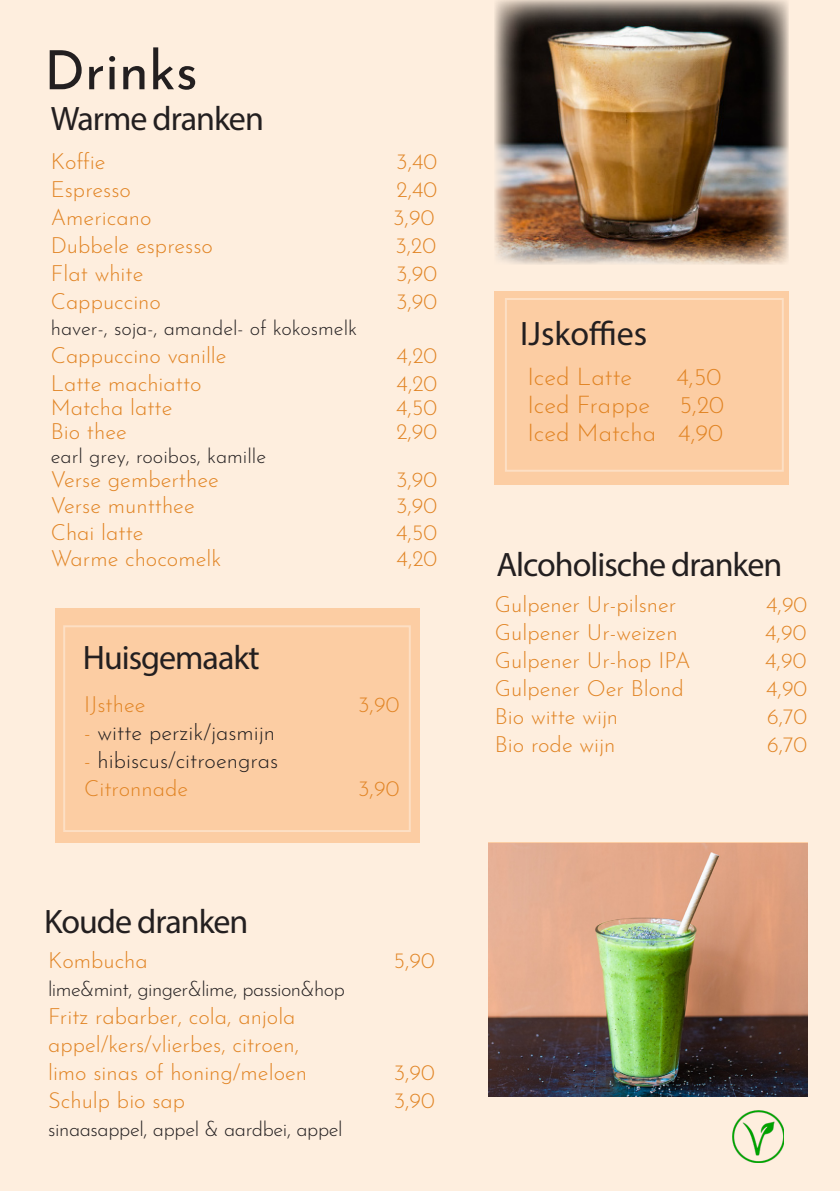
<style>
.page{position:relative;width:840px;height:1191px;background:#fff}
.page>*{position:absolute;margin:0;border:0;box-sizing:border-box;transform-origin:0 0}
.t1{font:54px "Josefin Sans";color:#231f20}
.t2{font:34px "Myriad Pro";letter-spacing:-.03em;color:#231f20}
.t3{font:34px "Myriad Pro";color:#231f20}
.t4{font:300 24px "Josefin Sans";color:#e18424}
.t5{font:300 22px/28px "Josefin Sans";color:#e18424}
.t6{font:300 22px "Josefin Sans";color:#231f20}
.t7{font:300 20px "Josefin Sans";letter-spacing:-.02em;color:#231f20}
.t8{font:300 20px "Josefin Sans";color:#231f20}
.s1{color:#e18424}
</style>
<div class="page">
<div style="left:0;top:0;width:839px;height:1191px;background:#feeede"></div>
<div style="left:55px;top:609px;width:365px;height:234px;background:#fccda3"></div>
<div style="left:63px;top:625px;width:347px;height:207px;border:2px solid #fddfc4"></div>
<div style="left:494px;top:291px;width:294px;height:193px;background:#fccda3"></div>
<img style="left:494px;top:0;width:294px;height:265px">
<div style="left:504px;top:298px;width:279px;height:174px;border:2px solid #fddfc4"></div>
<img style="left:488px;top:843px;width:319px;height:253px">
<img style="left:732px;top:1110px;width:51px;height:52px">
<p class="t1" style="left:44px;top:25px;width:155px">Drinks</p>
<p class="t2" style="left:51px;top:98px;width:214px">Warme dranken</p>
<p class="t5" style="left:51px;top:145px;width:56px">Koffie</p>
<p class="t5" style="left:396px;top:145px;width:42px">3,40</p>
<p class="t5" style="left:51px;top:173px;width:82px">Espresso</p>
<p class="t5" style="left:396px;top:173px;width:42px">2,40</p>
<p class="t5" style="left:51px;top:201px;width:102px">Americano</p>
<p class="t5" style="left:393px;top:201px;width:43px">3,90</p>
<p class="t5" style="left:51px;top:229px;width:163px">Dubbele espresso</p>
<p class="t5" style="left:395px;top:229px;width:42px">3,20</p>
<p class="t5" style="left:51px;top:257px;width:94px">Flat white</p>
<p class="t5" style="left:396px;top:257px;width:43px">3,90</p>
<p class="t5" style="left:51px;top:285px;width:112px">Cappuccino</p>
<p class="t5" style="left:396px;top:285px;width:43px">3,90</p>
<p class="t8" style="left:51px;top:312px;width:308px">haver-, soja-, amandel- of kokosmelk</p>
<p class="t5" style="left:51px;top:339px;width:177px">Cappuccino vanille</p>
<p class="t5" style="left:396px;top:339px;width:42px">4,20</p>
<p class="t5" style="left:51px;top:367px;width:152px">Latte machiatto</p>
<p class="t5" style="left:396px;top:367px;width:42px">4,20</p>
<p class="t5" style="left:51px;top:391px;width:123px">Matcha latte</p>
<p class="t5" style="left:396px;top:391px;width:43px">4,50</p>
<p class="t5" style="left:51px;top:415px;width:77px">Bio thee</p>
<p class="t5" style="left:396px;top:415px;width:42px">2,90</p>
<p class="t8" style="left:51px;top:440px;width:217px">earl grey, rooibos, kamille</p>
<p class="t5" style="left:51px;top:463px;width:169px">Verse gemberthee</p>
<p class="t5" style="left:396px;top:463px;width:43px">3,90</p>
<p class="t5" style="left:51px;top:489px;width:145px">Verse muntthee</p>
<p class="t5" style="left:396px;top:489px;width:43px">3,90</p>
<p class="t5" style="left:51px;top:516px;width:94px">Chai latte</p>
<p class="t5" style="left:396px;top:516px;width:43px">4,50</p>
<p class="t5" style="left:51px;top:542px;width:172px">Warme chocomelk</p>
<p class="t5" style="left:396px;top:542px;width:42px">4,20</p>
<p class="t2" style="left:83px;top:637px;width:178px">Huisgemaakt</p>
<p class="t5" style="left:84px;top:688px;width:63px">IJsthee</p>
<p class="t5" style="left:358px;top:688px;width:43px">3,90</p>
<p class="t6" style="left:84px;top:715px;width:192px"><span class="s1">-</span> witte perzik/jasmijn</p>
<p class="t6" style="left:84px;top:743px;width:195px"><span class="s1">-</span> hibiscus/citroengras</p>
<p class="t5" style="left:84px;top:772px;width:105px">Citronnade</p>
<p class="t5" style="left:358px;top:772px;width:43px">3,90</p>
<p class="t2" style="left:44px;top:900px;width:206px">Koude dranken</p>
<p class="t5" style="left:48px;top:944px;width:101px">Kombucha</p>
<p class="t5" style="left:393px;top:944px;width:43px">5,90</p>
<p class="t7" style="left:48px;top:973px;width:298px">lime&amp;mint, ginger&amp;lime, passion&amp;hop</p>
<p class="t5" style="left:48px;top:1000px;width:260px">Fritz rabarber, cola, anjola appel/kers/vlierbes, citroen, limo sinas of honing/meloen</p>
<p class="t5" style="left:393px;top:1056px;width:43px">3,90</p>
<p class="t5" style="left:48px;top:1084px;width:139px">Schulp bio sap</p>
<p class="t5" style="left:393px;top:1084px;width:43px">3,90</p>
<p class="t7" style="left:48px;top:1113px;width:296px">sinaasappel, appel &amp; aardbei, appel</p>
<p class="t3" style="left:520px;top:312px;width:128px">IJskoffies</p>
<p class="t4" style="left:527px;top:358px;width:106px">Iced Latte</p>
<p class="t4" style="left:676px;top:358px;width:46px">4,50</p>
<p class="t4" style="left:527px;top:386px;width:198px">Iced Frappe 5,20</p>
<p class="t4" style="left:527px;top:414px;width:197px">Iced Matcha 4,90</p>
<p class="t2" style="left:496px;top:544px;width:287px">Alcoholische dranken</p>
<p class="t5" style="left:494px;top:588px;width:183px">Gulpener Ur-pilsner</p>
<p class="t5" style="left:765px;top:588px;width:43px">4,90</p>
<p class="t5" style="left:494px;top:616px;width:184px">Gulpener Ur-weizen</p>
<p class="t5" style="left:764px;top:616px;width:43px">4,90</p>
<p class="t5" style="left:494px;top:644px;width:197px">Gulpener Ur-hop IPA</p>
<p class="t5" style="left:764px;top:644px;width:43px">4,90</p>
<p class="t5" style="left:494px;top:672px;width:190px">Gulpener Oer Blond</p>
<p class="t5" style="left:765px;top:672px;width:43px">4,90</p>
<p class="t5" style="left:494px;top:700px;width:125px">Bio witte wijn</p>
<p class="t5" style="left:766px;top:700px;width:42px">6,70</p>
<p class="t5" style="left:494px;top:728px;width:122px">Bio rode wijn</p>
<p class="t5" style="left:766px;top:728px;width:42px">6,70</p>
</div>
